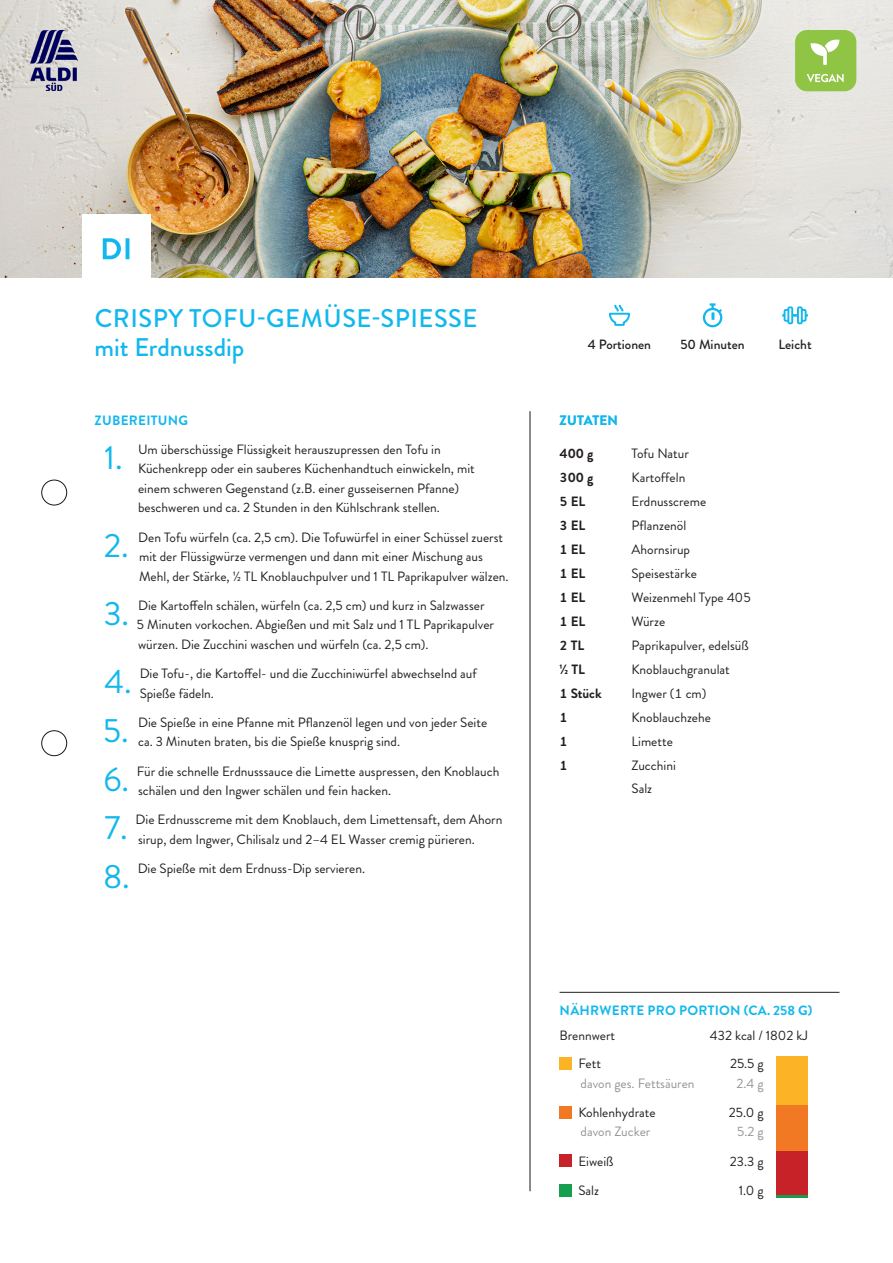
<style>
.page{position:relative;width:893px;height:1263px;background:#fff}
.page>*{position:absolute;margin:0;border:0;box-sizing:border-box;transform-origin:0 0}
.Zubereitungsliste{font:33.6px "Brandon Grotesque";color:#12b8ed}
.Headline_1{font:500 25.5px "Brandon Grotesque";letter-spacing:.02em;color:#12b8ed}
.Headline_1-2{font:500 25.5px "Brandon Grotesque";color:#12b8ed}
.Zubereitungsliste-2{font:13.5px/19.5px "Brandon Grotesque";color:#231f20}
.Absatzformat_1{font:13.5px "Brandon Grotesque";color:#231f20}
.Headline_2{font:700 13.5px "Brandon Grotesque";letter-spacing:.02em;color:#12b8ed}
.Naehrwerte_Liste{font:13.5px "Brandon Grotesque";color:#231f20}
.Absatzformat_1-2{font:700 13.5px "Brandon Grotesque";color:#231f20}
.Naehrwerte_Liste-2{font:13.5px "Brandon Grotesque";color:#939598}
.txt{font:500 13.5px "Brandon Grotesque";color:#231f20}
.Headline_2-2{font:13.5px "Brandon Grotesque";color:#231f20}
</style>
<div class="page">
<div style="left:42px;top:480px;width:25px;height:25px;border:1px solid #1d160f;border-radius:50%"></div>
<div style="left:42px;top:730px;width:25px;height:26px;border:1px solid #1d160f;border-radius:50%"></div>
<hr style="left:530px;top:411px;width:1px;height:780px;background:#1d160f">
<svg style="left:782px;top:306px;width:26px;height:18px"></svg>
<svg style="left:703px;top:303px;width:19px;height:24px"></svg>
<svg style="left:609px;top:305px;width:21px;height:21px"></svg>
<img style="left:0;top:0;width:893px;height:278px">
<div style="left:82px;top:214px;width:69px;height:69px;background:#fff"></div>
<img style="left:30px;top:30px;width:47px;height:60px">
<div style="left:560px;top:1057px;width:12px;height:13px;background:#fcb325"></div>
<div style="left:560px;top:1105px;width:12px;height:13px;background:#f27923"></div>
<div style="left:560px;top:1154px;width:12px;height:13px;background:#c62227"></div>
<div style="left:560px;top:1183px;width:12px;height:13px;background:#169f4e"></div>
<hr style="left:560px;top:992px;width:279px;height:1px;background:#231f20">
<div style="left:776px;top:1104px;width:32px;height:47px;background:#f27923"></div>
<div style="left:776px;top:1191px;width:32px;height:6px;background:#169f4e"></div>
<div style="left:776px;top:1056px;width:32px;height:48px;background:#fcb325"></div>
<div style="left:776px;top:1151px;width:32px;height:44px;background:#c62227"></div>
<svg style="left:103px;top:238px;width:26px;height:21px"></svg>
<div style="left:795px;top:30px;width:61px;height:61px;background:#8fc445;border-radius:12px"></div>
<svg style="left:807px;top:74px;width:37px;height:8px"></svg>
<svg style="left:810px;top:40px;width:29px;height:25px"></svg>
<p class="Headline_1" style="left:95px;top:301px;width:384px">CRISPY TOFU-GEMÜSE-SPIESSE</p>
<p class="Headline_1-2" style="left:94px;top:330px;width:151px">mit Erdnussdip</p>
<p class="Headline_2" style="left:95px;top:411px;width:95px">ZUBEREITUNG</p>
<p class="Zubereitungsliste" style="left:104px;top:434px;width:20px">1.</p>
<p class="Zubereitungsliste-2" style="left:138px;top:440px;width:338px">Um überschüssige Flüssigkeit herauszupressen den Tofu in Küchenkrepp oder ein sauberes Küchenhandtuch einwickeln, mit einem schweren Gegenstand (z.B. einer gusseisernen Pfanne) beschweren und ca. 2 Stunden in den Kühlschrank stellen.</p>
<p class="Zubereitungsliste" style="left:104px;top:522px;width:27px">2.</p>
<p class="Zubereitungsliste-2" style="left:138px;top:527px;width:372px">Den Tofu würfeln (ca. 2,5 cm). Die Tofuwürfel in einer Schüssel zuerst mit der Flüssigwürze vermengen und dann mit einer Mischung aus<br>Mehl, der Stärke, ½ TL Knoblauchpulver und 1 TL Paprikapulver wälzen.</p>
<p class="Zubereitungsliste" style="left:104px;top:590px;width:27px">3.</p>
<p class="Zubereitungsliste-2" style="left:137px;top:596px;width:359px">Die Kartoffeln schälen, würfeln (ca. 2,5 cm) und kurz in Salzwasser<br>5 Minuten vorkochen. Abgießen und mit Salz und 1 TL Paprikapulver würzen. Die Zucchini waschen und würfeln (ca. 2,5 cm).</p>
<p class="Zubereitungsliste" style="left:105px;top:658px;width:29px">4.</p>
<p class="Zubereitungsliste-2" style="left:140px;top:664px;width:339px">Die Tofu-, die Kartoffel- und die Zucchiniwürfel abwechselnd auf<br>Spieße fädeln.</p>
<p class="Zubereitungsliste" style="left:103px;top:707px;width:27px">5.</p>
<p class="Zubereitungsliste-2" style="left:138px;top:713px;width:351px">Die Spieße in eine Pfanne mit Pflanzenöl legen und von jeder Seite ca. 3 Minuten braten, bis die Spieße knusprig sind.</p>
<p class="Zubereitungsliste" style="left:103px;top:756px;width:27px">6.</p>
<p class="Zubereitungsliste-2" style="left:137px;top:761px;width:364px">Für die schnelle Erdnusssauce die Limette auspressen, den Knoblauch schälen und den Ingwer schälen und fein hacken.</p>
<p class="Zubereitungsliste" style="left:104px;top:805px;width:25px">7.</p>
<p class="Zubereitungsliste-2" style="left:136px;top:810px;width:368px">Die Erdnusscreme mit dem Knoblauch, dem Limettensaft, dem Ahorn sirup, dem Ingwer, Chilisalz und 2–4 EL Wasser cremig pürieren.</p>
<p class="Zubereitungsliste" style="left:103px;top:853px;width:28px">8.</p>
<p class="Zubereitungsliste-2" style="left:138px;top:859px;width:229px">Die Spieße mit dem Erdnuss-Dip servieren.</p>
<p class="txt" style="left:588px;top:335px;width:65px">4 Portionen</p>
<p class="txt" style="left:680px;top:335px;width:66px">50 Minuten</p>
<p class="txt" style="left:778px;top:335px;width:35px">Leicht</p>
<p class="Headline_2" style="left:560px;top:411px;width:60px">ZUTATEN</p>
<p class="Absatzformat_1-2" style="left:560px;top:444px;width:35px">400 g</p>
<p class="Absatzformat_1" style="left:632px;top:444px;width:59px">Tofu Natur</p>
<p class="Absatzformat_1-2" style="left:560px;top:468px;width:35px">300 g</p>
<p class="Absatzformat_1" style="left:631px;top:468px;width:55px">Kartoffeln</p>
<p class="Absatzformat_1-2" style="left:560px;top:492px;width:27px">5 EL</p>
<p class="Absatzformat_1" style="left:631px;top:492px;width:76px">Erdnusscreme</p>
<p class="Absatzformat_1-2" style="left:560px;top:516px;width:27px">3 EL</p>
<p class="Absatzformat_1" style="left:631px;top:516px;width:56px">Pflanzenöl</p>
<p class="Absatzformat_1-2" style="left:560px;top:540px;width:27px">1 EL</p>
<p class="Absatzformat_1" style="left:631px;top:540px;width:60px">Ahornsirup</p>
<p class="Absatzformat_1-2" style="left:560px;top:564px;width:27px">1 EL</p>
<p class="Absatzformat_1" style="left:631px;top:564px;width:67px">Speisestärke</p>
<p class="Absatzformat_1-2" style="left:560px;top:588px;width:27px">1 EL</p>
<p class="Absatzformat_1" style="left:631px;top:588px;width:121px">Weizenmehl Type 405</p>
<p class="Absatzformat_1-2" style="left:560px;top:612px;width:27px">1 EL</p>
<p class="Absatzformat_1" style="left:631px;top:612px;width:35px">Würze</p>
<p class="Absatzformat_1-2" style="left:560px;top:636px;width:26px">2 TL</p>
<p class="Absatzformat_1" style="left:631px;top:636px;width:119px">Paprikapulver, edelsüß</p>
<p class="Absatzformat_1-2" style="left:560px;top:660px;width:27px">½ TL</p>
<p class="Absatzformat_1" style="left:631px;top:660px;width:100px">Knoblauchgranulat</p>
<p class="Absatzformat_1-2" style="left:560px;top:684px;width:44px">1 Stück</p>
<p class="Absatzformat_1" style="left:631px;top:684px;width:76px">Ingwer (1 cm)</p>
<p class="Absatzformat_1-2" style="left:560px;top:708px;width:10px">1</p>
<p class="Absatzformat_1" style="left:631px;top:708px;width:81px">Knoblauchzehe</p>
<p class="Absatzformat_1-2" style="left:560px;top:732px;width:10px">1</p>
<p class="Absatzformat_1" style="left:631px;top:732px;width:43px">Limette</p>
<p class="Absatzformat_1-2" style="left:560px;top:756px;width:10px">1</p>
<p class="Absatzformat_1" style="left:631px;top:756px;width:46px">Zucchini</p>
<p class="Absatzformat_1" style="left:632px;top:779px;width:22px">Salz</p>
<p class="Headline_2" style="left:560px;top:1001px;width:254px">NÄHRWERTE PRO PORTION (CA. 258 G)</p>
<p class="Headline_2-2" style="left:560px;top:1026px;width:57px">Brennwert</p>
<p class="Headline_2-2" style="left:710px;top:1026px;width:100px">432 kcal / 1802 kJ</p>
<p class="Naehrwerte_Liste" style="left:578px;top:1054px;width:24px">Fett</p>
<p class="Naehrwerte_Liste-2" style="left:580px;top:1074px;width:116px">davon ges. Fettsäuren</p>
<p class="Naehrwerte_Liste" style="left:730px;top:1054px;width:35px">25.5 g</p>
<p class="Naehrwerte_Liste-2" style="left:737px;top:1074px;width:29px">2.4 g</p>
<p class="Naehrwerte_Liste" style="left:578px;top:1103px;width:79px">Kohlenhydrate</p>
<p class="Naehrwerte_Liste-2" style="left:580px;top:1122px;width:71px">davon Zucker</p>
<p class="Naehrwerte_Liste" style="left:729px;top:1103px;width:36px">25.0 g</p>
<p class="Naehrwerte_Liste-2" style="left:737px;top:1122px;width:28px">5.2 g</p>
<p class="Naehrwerte_Liste" style="left:578px;top:1152px;width:37px">Eiweiß</p>
<p class="Naehrwerte_Liste" style="left:730px;top:1152px;width:35px">23.3 g</p>
<p class="Naehrwerte_Liste" style="left:578px;top:1181px;width:22px">Salz</p>
<p class="Naehrwerte_Liste" style="left:739px;top:1181px;width:26px">1.0 g</p>
</div>
